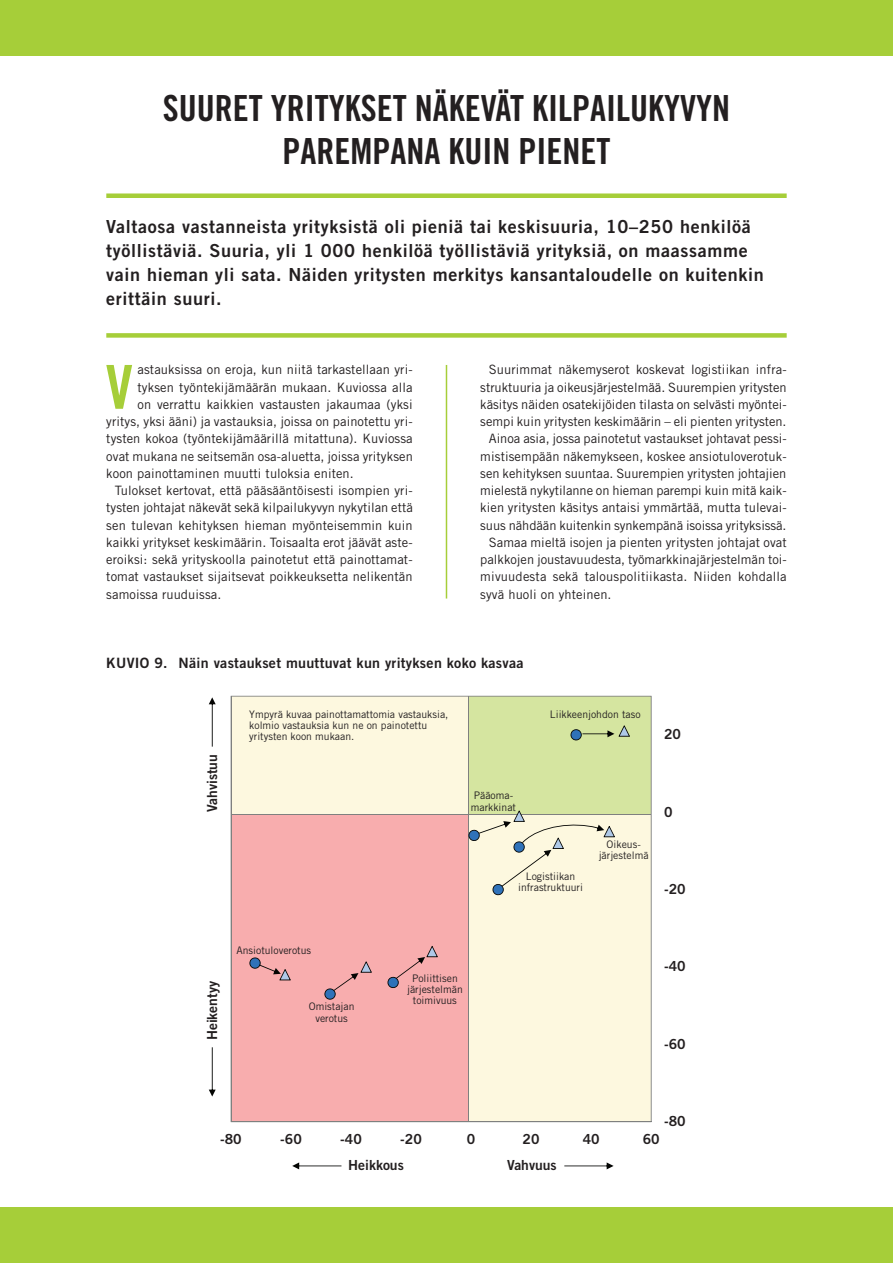
<style>
.page{position:relative;width:893px;height:1263px;background:#fff}
.page>*{position:absolute;margin:0;border:0;box-sizing:border-box;transform-origin:0 0}
.t1{font:60.75px "Trade Gothic LT Std Bd Cn 20";color:#a6ce39}
.t2{font:36px/43.2px "Trade Gothic LT Std Bd Cn 20";color:#231f20;text-align:center}
.t3{font:18px/24px "Trade Gothic LT Std Bd 2";letter-spacing:.035em;color:#231f20}
.t4{font:14.25px "Trade Gothic LT Std Bd 2";letter-spacing:.02em;color:#231f20}
.t5{font:13.95px "Trade Gothic LT Std Bd 2";color:#231f20}
.t6{font:12.9px "Trade Gothic LT Std";letter-spacing:.01em;color:#231f20}
.t7{font:10.35px/11.2px "Trade Gothic LT Std";color:#231f20;text-align:center}
</style>
<div class="page">
<div style="left:0;top:1207px;width:893px;height:56px;background:#a6ce39"></div>
<div style="left:106px;top:193px;width:681px;height:5px;background:#a6ce39"></div>
<div style="left:106px;top:333px;width:681px;height:5px;background:#a6ce39"></div>
<div style="left:0;top:0;width:893px;height:56px;background:#a6ce39"></div>
<hr style="left:446px;top:365px;width:1px;height:233px;background:#a6ce39">
<svg style="left:232px;top:696px;width:420px;height:426px;background:#f5d5c2"></svg>
<hr style="left:231px;top:696px;width:1px;height:426px;background:#7f807f">
<hr style="left:231px;top:1121px;width:420px;height:1px;background:#7f807f">
<svg style="left:570px;top:725px;width:60px;height:17px"></svg>
<svg style="left:387px;top:946px;width:51px;height:44px;background:#e4a3a7"></svg>
<svg style="left:468px;top:810px;width:147px;height:87px;background:#ece9d2"></svg>
<svg style="left:249px;top:955px;width:42px;height:25px"></svg>
<svg style="left:324px;top:961px;width:48px;height:40px;background:#e2a2a6"></svg>
<svg style="left:209px;top:1047px;width:7px;height:49px"></svg>
<svg style="left:209px;top:697px;width:7px;height:50px"></svg>
<svg style="left:292px;top:1162px;width:49px;height:7px"></svg>
<svg style="left:564px;top:1162px;width:50px;height:7px"></svg>
<h2 class="t2" style="left:163px;top:86px;width:569px">SUURET YRITYKSET NÄKEVÄT KILPAILUKYVYN<br>PAREMPANA KUIN PIENET</h2>
<p class="t3" style="left:106px;top:214px;width:659px">Valtaosa vastanneista yrityksistä oli pieniä tai keskisuuria, 10–250 henkilöä työllistäviä. Suuria, yli 1 000 henkilöä työllistäviä yrityksiä, on maassamme vain hieman yli sata. Näiden yritysten merkitys kansantaloudelle on kuitenkin erittäin suuri.</p>
<h1 class="t1" style="left:106px;top:350px;width:28px">V</h1>
<p class="t6" style="left:138px;top:362px;width:277px">astauksissa on eroja, kun niitä tarkastellaan yri-</p>
<p class="t6" style="left:138px;top:379px;width:277px">tyksen työntekijämäärän mukaan. Kuviossa alla</p>
<p class="t6" style="left:138px;top:396px;width:277px">on verrattu kaikkien vastausten jakaumaa (yksi</p>
<p class="t6" style="left:106px;top:414px;width:308px">yritys, yksi ääni) ja vastauksia, joissa on painotettu yri-</p>
<p class="t6" style="left:106px;top:431px;width:308px">tysten kokoa (työntekijämäärillä mitattuna). Kuviossa</p>
<p class="t6" style="left:106px;top:448px;width:308px">ovat mukana ne seitsemän osa-aluetta, joissa yrityksen</p>
<p class="t6" style="left:106px;top:465px;width:249px">koon painottaminen muutti tuloksia eniten.</p>
<p class="t6" style="left:115px;top:483px;width:299px">Tulokset kertovat, että pääsääntöisesti isompien yri-</p>
<p class="t6" style="left:106px;top:500px;width:308px">tysten johtajat näkevät sekä kilpailukyvyn nykytilan että</p>
<p class="t6" style="left:106px;top:517px;width:308px">sen tulevan kehityksen hieman myönteisemmin kuin</p>
<p class="t6" style="left:106px;top:534px;width:308px">kaikki yritykset keskimäärin. Toisaalta erot jäävät aste-</p>
<p class="t6" style="left:106px;top:552px;width:308px">eroiksi: sekä yrityskoolla painotetut että painottamat-</p>
<p class="t6" style="left:106px;top:569px;width:308px">tomat vastaukset sijaitsevat poikkeuksetta nelikentän</p>
<p class="t6" style="left:106px;top:586px;width:117px">samoissa ruuduissa.</p>
<p class="t6" style="left:489px;top:362px;width:299px">Suurimmat näkemyserot koskevat logistiikan infra-</p>
<p class="t6" style="left:480px;top:379px;width:308px">struktuuria ja oikeusjärjestelmää. Suurempien yritysten</p>
<p class="t6" style="left:480px;top:396px;width:308px">käsitys näiden osatekijöiden tilasta on selvästi myöntei-</p>
<p class="t6" style="left:480px;top:414px;width:308px">sempi kuin yritysten keskimäärin – eli pienten yritysten.</p>
<p class="t6" style="left:489px;top:431px;width:299px">Ainoa asia, jossa painotetut vastaukset johtavat pessi-</p>
<p class="t6" style="left:480px;top:448px;width:308px">mistisempään näkemykseen, koskee ansiotuloverotuk-</p>
<p class="t6" style="left:480px;top:465px;width:308px">sen kehityksen suuntaa. Suurempien yritysten johtajien</p>
<p class="t6" style="left:480px;top:483px;width:308px">mielestä nykytilanne on hieman parempi kuin mitä kaik-</p>
<p class="t6" style="left:480px;top:500px;width:308px">kien yritysten käsitys antaisi ymmärtää, mutta tulevai-</p>
<p class="t6" style="left:480px;top:517px;width:308px">suus nähdään kuitenkin synkempänä isoissa yrityksissä.</p>
<p class="t6" style="left:489px;top:534px;width:299px">Samaa mieltä isojen ja pienten yritysten johtajat ovat</p>
<p class="t6" style="left:480px;top:552px;width:308px">palkkojen joustavuudesta, työmarkkinajärjestelmän toi-</p>
<p class="t6" style="left:480px;top:569px;width:308px">mivuudesta sekä talouspolitiikasta. Niiden kohdalla</p>
<p class="t6" style="left:480px;top:586px;width:133px">syvä huoli on yhteinen.</p>
<p class="t4" style="left:106px;top:654px;width:419px">KUVIO 9. Näin vastaukset muuttuvat kun yrityksen koko kasvaa</p>
<p class="t5" style="left:204px;top:812px;width:60px;rotate:-90deg">Vahvistuu</p>
<p class="t7" style="left:249px;top:708px;width:201px;text-align:left">Ympyrä kuvaa painottamattomia vastauksia, kolmio vastauksia kun ne on painotettu yritysten koon mukaan.</p>
<p class="t7" style="left:471px;top:790px;width:47px;text-align:left">Pääoma&shy;markkinat</p>
<p class="t7" style="left:550px;top:708px;width:92px">Liikkeenjohdon taso</p>
<p class="t7" style="left:599px;top:839px;width:51px">Oikeus&shy;järjestelmä</p>
<p class="t7" style="left:518px;top:870px;width:66px">Logistiikan infrastruktuuri</p>
<p class="t5" style="left:664px;top:726px;width:18px">20</p>
<p class="t5" style="left:664px;top:803px;width:10px">0</p>
<p class="t5" style="left:664px;top:880px;width:23px">-20</p>
<p class="t5" style="left:204px;top:1040px;width:61px;rotate:-90deg">Heikentyy</p>
<p class="t7" style="left:236px;top:945px;width:76px">Ansiotuloverotus</p>
<p class="t7" style="left:309px;top:1001px;width:47px">Omistajan verotus</p>
<p class="t7" style="left:407px;top:972px;width:57px">Poliittisen järjestelmän toimivuus</p>
<p class="t5" style="left:664px;top:958px;width:23px">-40</p>
<p class="t5" style="left:664px;top:1035px;width:23px">-60</p>
<p class="t5" style="left:664px;top:1112px;width:23px">-80</p>
<p class="t5" style="left:220px;top:1131px;width:23px">-80</p>
<p class="t5" style="left:280px;top:1131px;width:23px">-60</p>
<p class="t5" style="left:340px;top:1131px;width:23px">-40</p>
<p class="t5" style="left:400px;top:1131px;width:23px">-20</p>
<p class="t5" style="left:467px;top:1131px;width:10px">0</p>
<p class="t5" style="left:523px;top:1131px;width:18px">20</p>
<p class="t5" style="left:583px;top:1131px;width:18px">40</p>
<p class="t5" style="left:643px;top:1131px;width:18px">60</p>
<p class="t5" style="left:348px;top:1156px;width:57px">Heikkous</p>
<p class="t5" style="left:507px;top:1156px;width:51px">Vahvuus</p>
</div>
